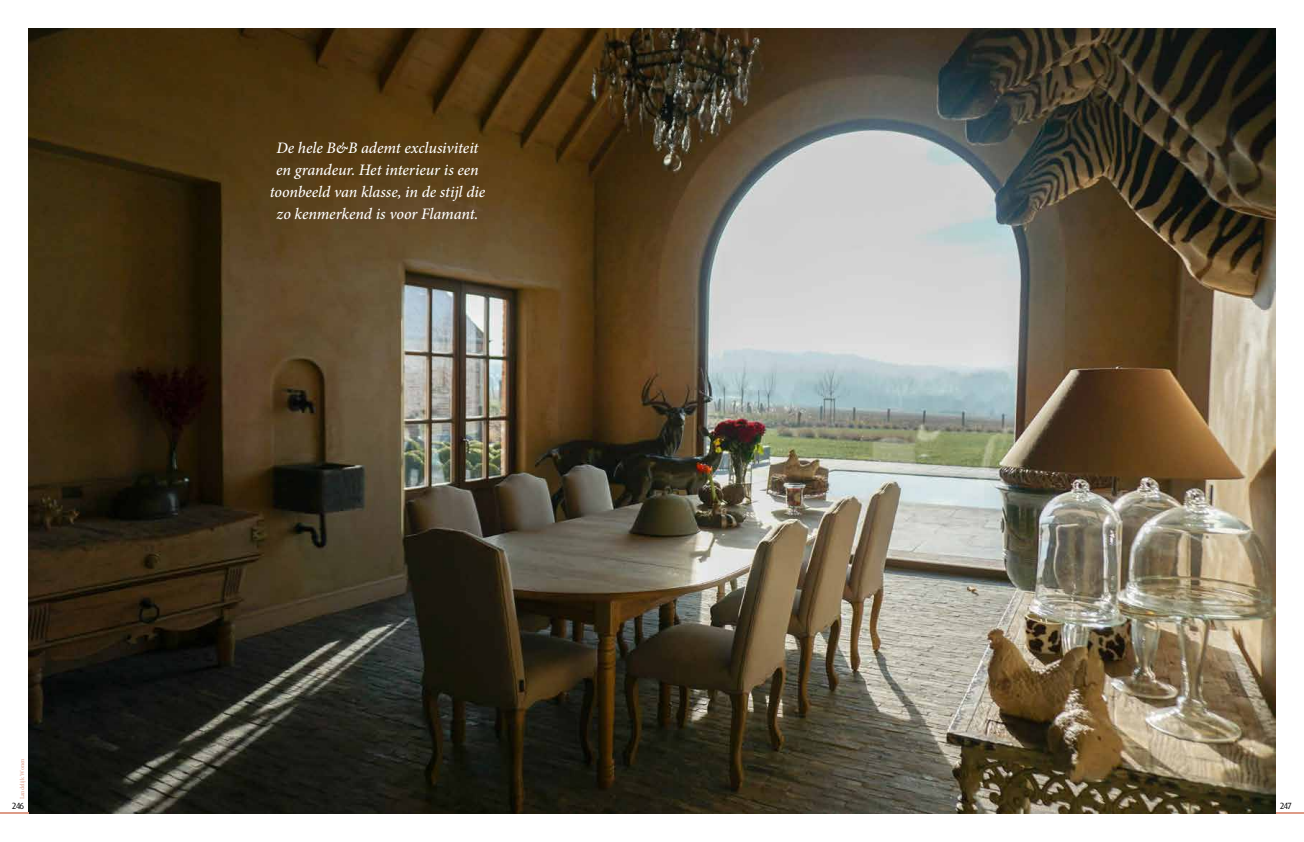
<style>
.page{position:relative;width:1304px;height:842px;background:#fff}
.page>*{position:absolute;margin:0;border:0;box-sizing:border-box;transform-origin:0 0}
.t1{font:italic 500 16px/22px "Minion Pro";letter-spacing:-.005em;color:#fff;text-align:center}
.t2{font:9px "Dax";letter-spacing:-.12em;color:#000}
.t3{font:6px "Minion Pro";letter-spacing:-.005em;color:#dd9b87}
</style>
<div class="page">
<hr style="left:1276px;top:812px;width:28px;height:2px;background:#dd9b87">
<img style="left:28px;top:28px;width:1248px;height:786px">
<hr style="left:0;top:812px;width:28px;height:2px;background:#dd9b87">
<p class="t3" style="left:18px;top:799px;width:43px;rotate:-90deg">Landelijk Wonen</p>
<p class="t1" style="left:270px;top:137px;width:217px">De hele B&amp;B ademt exclusiviteit en grandeur. Het interieur is een toonbeeld van klasse, in de stijl die zo kenmerkend is voor Flamant.</p>
<p class="t2" style="left:12px;top:801px;width:14px">246</p>
<p class="t2" style="left:1280px;top:801px;width:14px">247</p>
</div>
